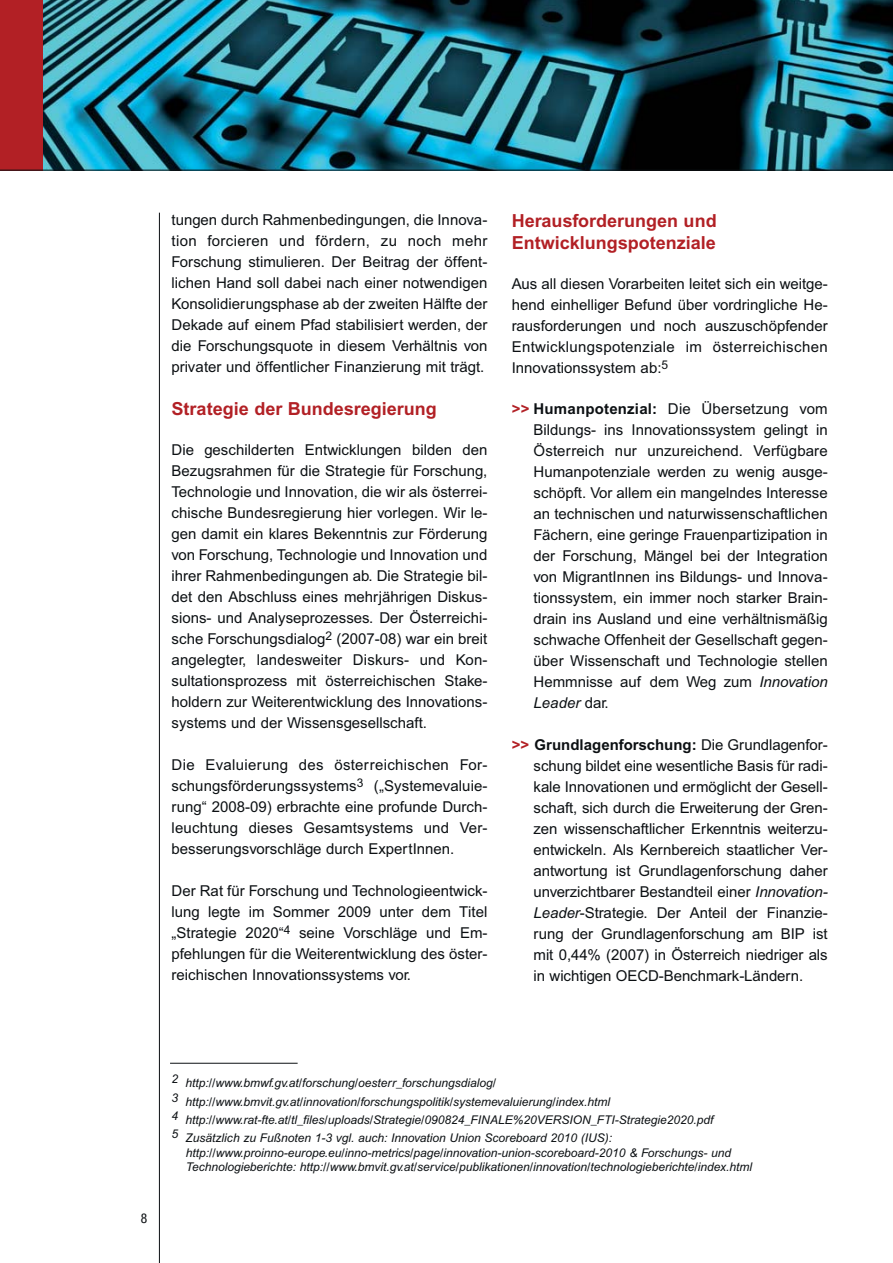
<style>
.page{position:relative;width:893px;height:1263px;background:#fff}
.page>*{position:absolute;margin:0;border:0;box-sizing:border-box;transform-origin:0 0}
.t1{font:700 18px/21.6px "Arial";color:#b22025}
.t2{font:15px/21px "Arial";color:#0c1013;text-align:justify}
.t3{font:condensed 13.5px "Helvetica Neue";color:#0c1013}
.t4{font:italic 12px/18.3px "Arial";color:#0c1013}
.s1{font-weight:700;color:#b22025}
.s2{font-weight:700}
.s3{font-style:italic}
</style>
<div class="page">
<img style="left:42px;top:0;width:851px;height:170px">
<hr style="left:159px;top:213px;width:1px;height:1050px;background:#0c1013">
<div style="left:0;top:0;width:42px;height:170px;background:#b22025"></div>
<hr style="left:0;top:170px;width:893px;height:1px;background:#0c1013">
<hr style="left:170px;top:1063px;width:128px;height:1px;background:#0c1013">
<p class="t2" style="left:172px;top:211px;width:317px">tungen durch Rahmen bedingungen, die Inno va - tion forcieren und fördern, zu noch mehr Forschung stimulieren. Der Beitrag der öffent&shy;lichen Hand soll dabei nach einer notwendigen Konsolidierungsphase ab der zweiten Hälfte der Dekade auf einem Pfad stabilisiert werden, der die Forschungsquote in diesem Verhältnis von privater und öffentlicher Finanzierung mit trägt.</p>
<p class="t1" style="left:172px;top:399px;width:267px">Strategie der Bundesregierung</p>
<p class="t2" style="left:172px;top:441px;width:317px">Die geschilderten Entwicklungen bilden den Bezugsrahmen für die Strategie für Forschung, Technologie und Innovation, die wir als österrei&shy;chische Bundesregierung hier vorlegen. Wir le - gen damit ein klares Bekenntnis zur Förderung von Forschung, Technologie und Innovation und ihrer Rahmenbedingungen ab. Die Strategie bil&shy;det den Abschluss eines mehrjährigen Diskus - sions- und Analyseprozesses. Der Österreichi&shy;sche Forschungsdialog<sup>2</sup> (2007-08) war ein breit angelegter, landesweiter Dis kurs- und Kon - sultationsprozess mit österreichischen Stake - holdern zur Weiterentwicklung des Innovations - systems und der Wissensgesell schaft.</p>
<p class="t2" style="left:172px;top:756px;width:317px">Die Evaluierung des österreichischen For - schungs förderungssystems<sup>3</sup> („Systemevaluie - rung“ 2008-09) erbrachte eine profunde Durch - leuchtung dieses Gesamtsystems und Ver - besserungsvorschläge durch ExpertInnen.</p>
<p class="t2" style="left:172px;top:882px;width:317px">Der Rat für Forschung und Technologieentwick - lung legte im Sommer 2009 unter dem Titel „Stra tegie 2020“<sup>4</sup> seine Vorschläge und Em - pfeh lungen für die Weiterentwicklung des öster&shy;reichischen In no vationssystems vor.</p>
<p class="t1" style="left:512px;top:211px;width:206px">Herausforderungen und<br>Entwicklungspotenziale</p>
<p class="t2" style="left:512px;top:275px;width:317px">Aus all diesen Vorarbeiten leitet sich ein weitge&shy;hend einhelliger Befund über vordringliche He - raus forderungen und noch auszuschöpfender Entwicklungspotenziale im österreichischen Innovationssystem ab:<sup>5</sup></p>
<p class="t2" style="left:534px;top:399px;width:296px;text-indent:-22px"><span class="s1">&gt;&gt;</span> <span class="s2">Humanpotenzial:</span> Die Übersetzung vom Bildungs- ins Innovationssystem gelingt in Österreich nur unzureichend. Verfügbare Humanpotenziale werden zu wenig ausge&shy;schöpft. Vor allem ein mangelndes Interesse an technischen und naturwissenschaftlichen Fächern, eine geringe Frauenpartizipation in der Forschung, Mängel bei der Integration von MigrantInnen ins Bildungs- und Innova - tionssystem, ein immer noch starker Brain&shy;drain ins Ausland und eine verhältnismäßig schwache Offenheit der Gesellschaft gegen&shy;über Wissenschaft und Technologie stellen Hemmnisse auf dem Weg zum <span class="s3">Innovation Leader</span> dar.</p>
<p class="t2" style="left:534px;top:735px;width:296px;text-indent:-22px"><span class="s1">&gt;&gt;</span> <span class="s2">Grundlagenforschung:</span> Die Grundlagenfor - schung bildet eine wesentliche Basis für radi&shy;kale Innovationen und ermöglicht der Gesell - schaft, sich durch die Erweiterung der Gren - zen wissenschaftlicher Erkenntnis weiterzu&shy;entwickeln. Als Kernbereich staatlicher Ver - antwortung ist Grundlagen for schung daher unverzichtbarer Bestandteil einer <span class="s3">Innovation-Leader</span>-Strategie. Der An teil der Finan zie&shy;rung der Grundlagenfor schung am BIP ist mit 0,44% (2007) in Österreich niedriger als in wichtigen OECD-Benchmark-Ländern.</p>
<p class="t3" style="left:141px;top:1213px;width:8px">8</p>
<p class="t4" style="left:172px;top:1075px;width:543px">2 http://www.bmwf.gv.at/forschung/oesterr_forschungsdialog/<br>3 http://www.bmvit.gv.at/innovation/forschungspolitik/systemevaluierung/index.html<br>4 http://www.rat-fte.at/tl_files/uploads/Strategie/090824_FINALE%20VERSION_FTI-Strategie2020.pdf 5 Zusätzlich zu Fußnoten 1-3 vgl. auch: Innovation Union Scoreboard 2010 (IUS):</p>
<p class="t4" style="left:186px;top:1146px;width:568px;line-height:14.4px">http://www.proinno-europe.eu/inno-metrics/page/innovation-union-scoreboard-2010 &amp; Forschungs- und<br>Technologieberichte: http://www.bmvit.gv.at/service/publikationen/innovation/technologieberichte/index.html</p>
</div>
